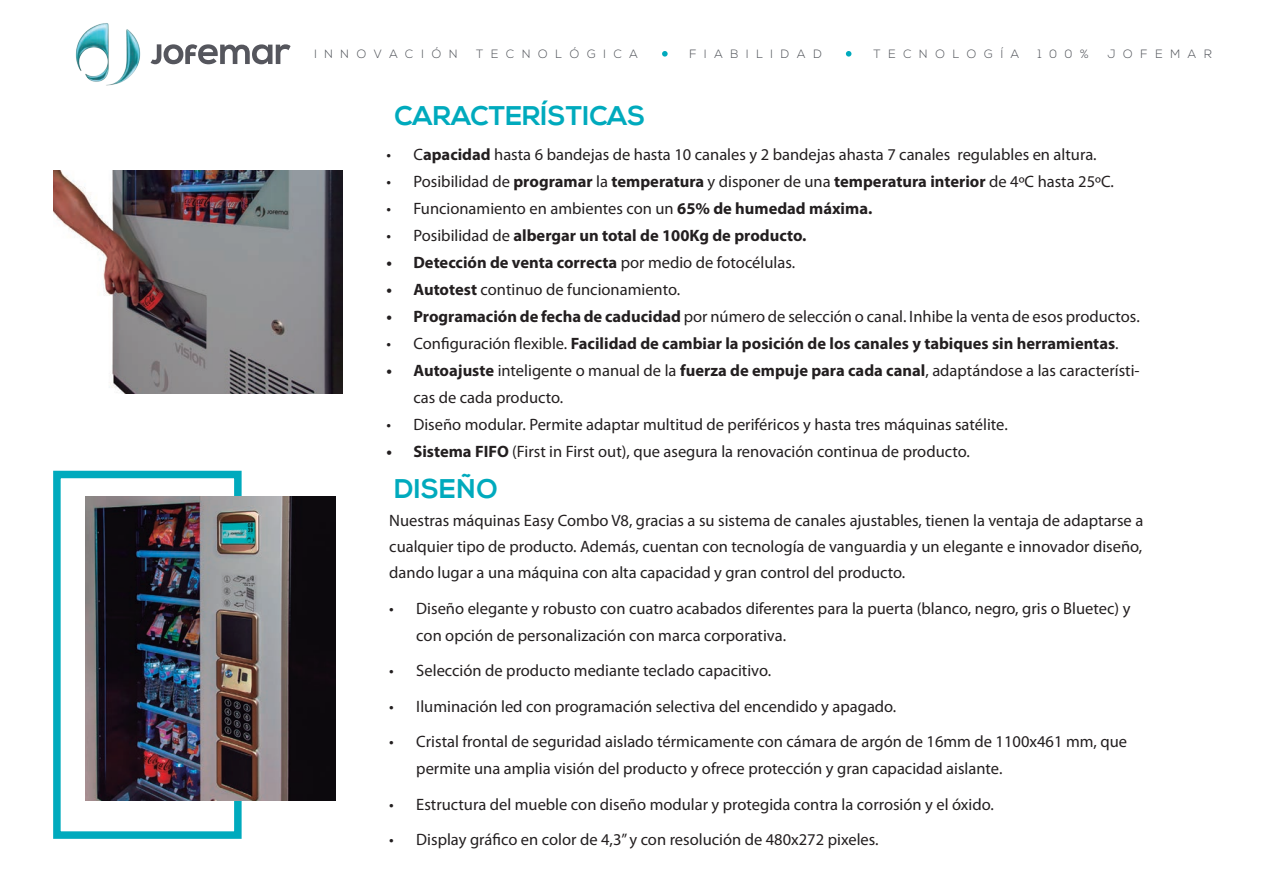
<style>
.page{position:relative;width:1263px;height:893px;background:#fff}
.page>*{position:absolute;margin:0;border:0;box-sizing:border-box;transform-origin:0 0}
.t1{font:700 27px "Nexa";color:#00aabd}
.t2{font:16.5px/27px "Myriad Pro";color:#231f20}
.t3{font:700 16.5px "Myriad Pro";color:#231f20}
.t4{font:300 12px "Nexa";letter-spacing:.64em;color:#4d5056}
.s1{font-weight:700}
.s2{font-weight:400}
</style>
<div class="page">
<img style="left:53px;top:171px;width:290px;height:222px">
<div style="left:53px;top:471px;width:189px;height:368px;border:8px solid #00aabd"></div>
<img style="left:85px;top:496px;width:251px;height:305px">
<svg style="left:151px;top:44px;width:140px;height:20px"></svg>
<img style="left:75px;top:23px;width:66px;height:63px">
<svg style="left:662px;top:51px;width:6px;height:6px"></svg>
<svg style="left:846px;top:51px;width:5px;height:6px"></svg>
<p class="t4" style="left:314px;top:47px;width:145px">INNOVACIÓN</p>
<p class="t4" style="left:476px;top:47px;width:163px">TECNOLÓGICA</p>
<p class="t4" style="left:689px;top:47px;width:134px">FIABILIDAD</p>
<p class="t4" style="left:873px;top:47px;width:147px">TECNOLOGÍA</p>
<p class="t4" style="left:1038px;top:47px;width:52px">100%</p>
<p class="t4" style="left:1107px;top:47px;width:106px">JOFEMAR</p>
<h1 class="t1" style="left:394px;top:100px;width:252px">CARACTERÍSTICAS</h1>
<p class="t2" style="left:386px;top:140px;width:712px">• C<span class="s1">apacidad</span> hasta 6 bandejas de hasta 10 canales y 2 bandejas ahasta 7 canales regulables en altura.</p>
<p class="t2" style="left:386px;top:167px;width:729px">• Posibilidad de <span class="s1">programar</span> la <span class="s1">temperatura</span> y disponer de una <span class="s1">temperatura interior</span> de 4ºC hasta 25ºC.</p>
<p class="t2" style="left:386px;top:194px;width:487px">• Funcionamiento en ambientes con un <span class="s1">65% de humedad máxima.</span></p>
<p class="t3" style="left:386px;top:224px;width:421px"><span class="s2">• Posibilidad de</span> albergar un total de 100Kg de producto.</p>
<p class="t3" style="left:386px;top:251px;width:410px">• Detección de venta correcta <span class="s2">por medio de fotocélulas.</span></p>
<p class="t2" style="left:386px;top:275px;width:295px"><span class="s1">• Autotest</span> continuo de funcionamiento.</p>
<p class="t2" style="left:386px;top:302px;width:755px"><span class="s1">• Programación de fecha de caducidad</span> por número de selección o canal. Inhibe la venta de esos productos.</p>
<p class="t3" style="left:386px;top:332px;width:734px"><span class="s2">• Configuración flexible.</span> Facilidad de cambiar la posición de los canales y tabiques sin herramientas<span class="s2">.</span></p>
<p class="t2" style="left:413px;top:356px;width:728px;text-indent:-27px"><span class="s1">• Autoajuste</span> inteligente o manual de la <span class="s1">fuerza de empuje para cada canal</span>, adaptándose a las característi&shy;cas de cada producto.</p>
<p class="t2" style="left:386px;top:410px;width:623px">• Diseño modular. Permite adaptar multitud de periféricos y hasta tres máquinas satélite.</p>
<p class="t2" style="left:386px;top:437px;width:585px"><span class="s1">• Sistema FIFO</span> (First in First out), que asegura la renovación continua de producto.</p>
<h1 class="t1" style="left:394px;top:473px;width:105px">DISEÑO</h1>
<p class="t2" style="left:389px;top:507px;width:755px;line-height:26.2px;text-align:justify">Nuestras máquinas Easy Combo V8, gracias a su sistema de canales ajustables, tienen la ventaja de adaptarse a cualquier tipo de producto. Además, cuentan con tecnología de vanguardia y un elegante e innovador diseño, dando lugar a una máquina con alta capacidad y gran control del producto.</p>
<p class="t2" style="left:416px;top:595px;width:716px;text-indent:-27px">• Diseño elegante y robusto con cuatro acabados diferentes para la puerta (blanco, negro, gris o Bluetec) y con opción de personalización con marca corporativa.</p>
<p class="t2" style="left:389px;top:657px;width:383px">• Selección de producto mediante teclado capacitivo.</p>
<p class="t2" style="left:389px;top:693px;width:508px">• Iluminación led con programación selectiva del encendido y apagado.</p>
<p class="t2" style="left:416px;top:728px;width:712px;text-indent:-27px">• Cristal frontal de seguridad aislado térmicamente con cámara de argón de 16mm de 1100x461 mm, que permite una amplia visión del producto y ofrece protección y gran capacidad aislante.</p>
<p class="t2" style="left:389px;top:791px;width:606px">• Estructura del mueble con diseño modular y protegida contra la corrosión y el óxido.</p>
<p class="t2" style="left:389px;top:826px;width:491px">• Display gráfico en color de 4,3” y con resolución de 480x272 pixeles.</p>
</div>
